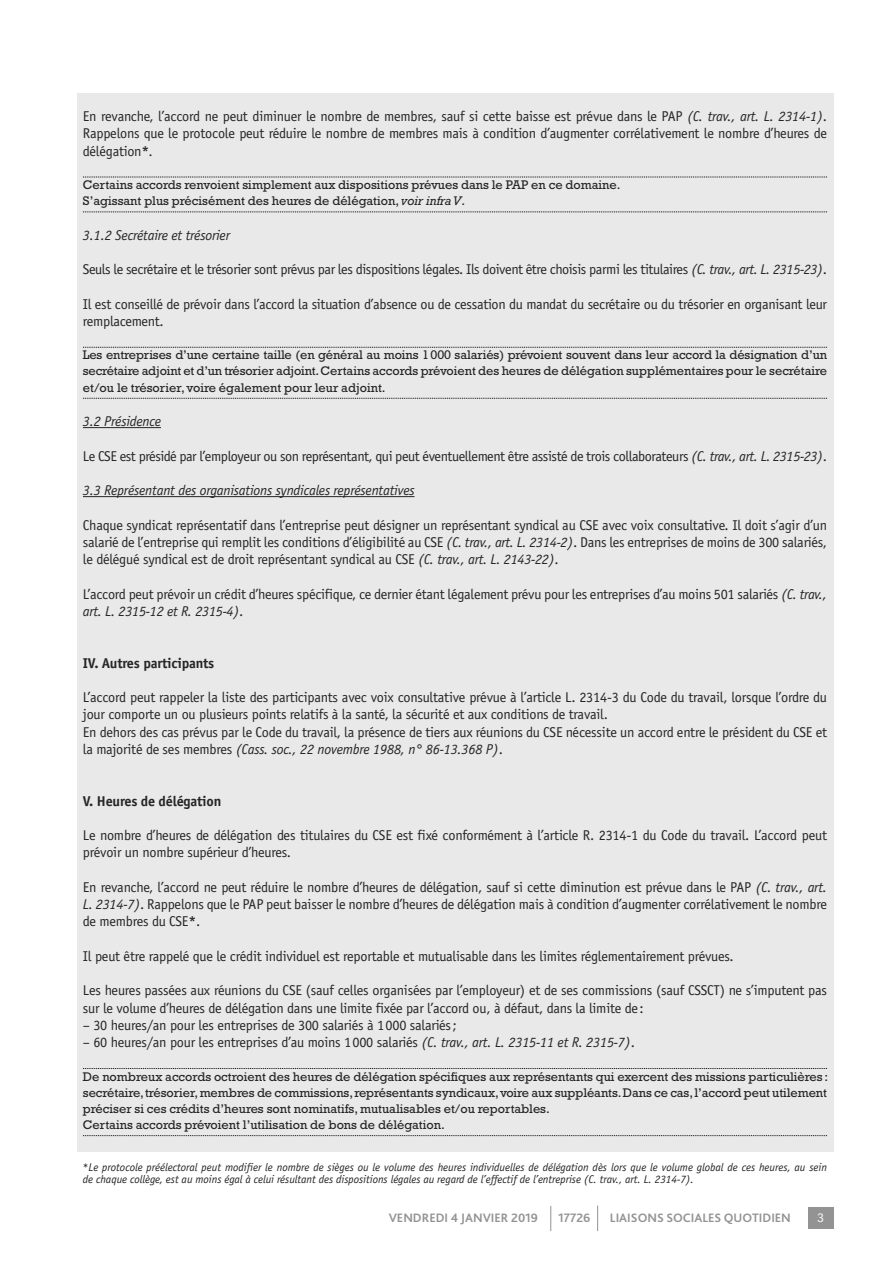
<style>
.page{position:relative;width:893px;height:1263px;background:#fff}
.page>*{position:absolute;margin:0;border:0;box-sizing:border-box;transform-origin:0 0}
.t1{font:14.25px/17.2px "Officina Sans Std";letter-spacing:-.015em;color:#272627}
.t2{font:italic 14.25px "Officina Sans Std";letter-spacing:-.015em;color:#272627}
.t3{font:700 14.25px "Officina Sans Std";letter-spacing:-.015em;color:#272627}
.t4{font:12.75px/16.2px "Rockwell Std";color:#272627}
.t5{font:700 12.75px "Bliss 2";color:#939393}
.t6{font:condensed 12.75px "ITC Franklin Gothic Std";color:#fff}
.t7{font:italic 11.25px/12px "Officina Sans Std";letter-spacing:-.005em;color:#272627}
.s1{font-style:italic}
.s2{font-weight:700}
.s3{font-family:"ITC Franklin Gothic Std";font-style:normal;font-stretch:condensed}
</style>
<div class="page">
<div style="left:77px;top:94px;width:756px;height:1058px;background:#e9e9e9"></div>
<svg style="left:83px;top:177px;width:744px;height:1px"></svg>
<svg style="left:83px;top:212px;width:744px;height:1px"></svg>
<svg style="left:83px;top:347px;width:744px;height:1px"></svg>
<svg style="left:83px;top:398px;width:744px;height:1px"></svg>
<hr style="left:83px;top:427px;width:78px;height:1px;background:#272627">
<hr style="left:83px;top:496px;width:332px;height:1px;background:#272627">
<svg style="left:83px;top:1068px;width:744px;height:1px"></svg>
<svg style="left:83px;top:1135px;width:744px;height:1px"></svg>
<div style="left:808px;top:1208px;width:25px;height:21px;background:#939393"></div>
<svg style="left:550px;top:1206px;width:1px;height:25px"></svg>
<svg style="left:597px;top:1205px;width:1px;height:26px"></svg>
<p class="t1" style="left:83px;top:109px;width:746px;text-align:justify">En revanche, l’accord ne peut diminuer le nombre de membres, sauf si cette baisse est prévue dans le PAP <span class="s1">(C. trav., art. L. 2314-1)</span>.<br>Rappelons que le protocole peut réduire le nombre de membres mais à condition d’augmenter corrélativement le nombre d’heures de délégation<span class="s2">*</span><span class="s1">.</span></p>
<p class="t4" style="left:83px;top:178px;width:539px">Certains accords renvoient simplement aux dispositions prévues dans le PAP en ce domaine.<br>S’agissant plus précisément des heures de délégation, <span class="s1">voir infraV</span>.</p>
<p class="t2" style="left:83px;top:229px;width:149px">3.1.2 Secrétaire et trésorier</p>
<p class="t1" style="left:83px;top:262px;width:746px">Seuls le secrétaire et le trésorier sont prévus par les dispositions légales. Ils doivent être choisis parmi les titulaires <span class="s1">(C. trav., art. L. 2315-23)</span>.</p>
<p class="t1" style="left:83px;top:296px;width:746px">Il est conseillé de prévoir dans l’accord la situation d’absence ou de cessation du mandat du secrétaire ou du trésorier en organisant leur remplacement.</p>
<p class="t4" style="left:83px;top:348px;width:746px;text-align:justify">Les entreprises d’une certaine taille (en général au moins 1000 salariés) prévoient souvent dans leur accord la désignation d’un secrétaire adjoint et d’un trésorier adjoint.Certains accords prévoient des heures de délégation supplémentaires pour le secrétaire et/ou le trésorier, voire également pour leur adjoint.</p>
<p class="t2" style="left:83px;top:416px;width:80px">3.2 Présidence</p>
<p class="t1" style="left:83px;top:448px;width:746px">Le CSE est présidé par l’employeur ou son représentant, qui peut éventuellement être assisté de trois collaborateurs <span class="s1">(C. trav., art. L. 2315-23)</span>.</p>
<p class="t2" style="left:83px;top:485px;width:333px">3.3 Représentant des organisations syndicales représentatives</p>
<p class="t1" style="left:83px;top:517px;width:746px;text-align:justify">Chaque syndicat représentatif dans l’entreprise peut désigner un représentant syndical au CSE avec voix consultative. Il doit s’agir d’un salarié de l’entreprise qui remplit les conditions d’éligibilité au CSE <span class="s1">(C. trav., art. L. 2314-2)</span>. Dans les entreprises de moins de 300 salariés, le délégué syndical est de droit représentant syndical au CSE <span class="s1">(C. trav., art. L. 2143-22)</span>.</p>
<p class="t1" style="left:83px;top:586px;width:746px">L’accord peut prévoir un crédit d’heures spécifique, ce dernier étant légalement prévu pour les entreprises d’au moins 501 salariés <span class="s1">(C. trav., art. L. 2315-12 et R. 2315-4)</span>.</p>
<p class="t3" style="left:83px;top:657px;width:133px">IV. Autres participants</p>
<p class="t1" style="left:83px;top:690px;width:746px">L’accord peut rappeler la liste des participants avec voix consultative prévue à l’article L. 2314-3 du Code du travail, lorsque l’ordre du jour comporte un ou plusieurs points relatifs à la santé, la sécurité et aux conditions de travail.<br>En dehors des cas prévus par le Code du travail, la présence de tiers aux réunions du CSE nécessite un accord entre le président du CSE et la majorité de ses membres <span class="s1">(Cass. soc., 22 novembre 1988, n° 86-13.368 P)</span>.</p>
<p class="t3" style="left:83px;top:795px;width:140px">V. Heures de délégation</p>
<p class="t1" style="left:83px;top:828px;width:746px">Le nombre d’heures de délégation des titulaires du CSE est fixé conformément à l’article R. 2314-1 du Code du travail. L’accord peut prévoir un nombre supérieur d’heures.</p>
<p class="t1" style="left:83px;top:879px;width:746px;text-align:justify">En revanche, l’accord ne peut réduire le nombre d’heures de délégation, sauf si cette diminution est prévue dans le PAP <span class="s1">(C. trav., art.<br>L. 2314-7)</span>. Rappelons que le PAP peut baisser le nombre d’heures de délégation mais à condition d’augmenter corrélativement le nombre de membres du CSE<span class="s2">*</span>.</p>
<p class="t1" style="left:83px;top:948px;width:652px">Il peut être rappelé que le crédit individuel est reportable et mutualisable dans les limites réglementairement prévues.</p>
<p class="t1" style="left:83px;top:983px;width:746px">Les heures passées aux réunions du CSE (sauf celles organisées par l’employeur) et de ses commissions (sauf CSSCT) ne s’imputent pas sur le volume d’heures de délégation dans une limite fixée par l’accord ou, à défaut, dans la limite de:</p>
<p class="t1" style="left:83px;top:1017px;width:375px">– 30 heures/an pour les entreprises de 300 salariés à 1000 salariés;</p>
<p class="t1" style="left:83px;top:1035px;width:553px">– 60 heures/an pour les entreprises d’au moins 1000 salariés <span class="s1">(C. trav., art. L. 2315-11 et R. 2315-7)</span>.</p>
<p class="t4" style="left:83px;top:1069px;width:747px">De nombreux accords octroient des heures de délégation spécifiques aux représentants qui exercent des missions particulières : secrétaire,trésorier,membres de commissions,représentants syndicaux,voire aux suppléants.Dans ce cas,l’accord peut utilement préciser si ces crédits d’heures sont nominatifs, mutualisables et/ou reportables.<br>Certains accords prévoient l’utilisation de bons de délégation.</p>
<p class="t7" style="left:83px;top:1162px;width:746px"><span class="s3">*</span>Le protocole préélectoral peut modifier le nombre de sièges ou le volume des heures individuelles de délégation dès lors que le volume global de ces heures, au sein de chaque collège, est au moins égal à celui résultant des dispositions légales au regard de l’effectif de l’entreprise (C. trav., art. L. 2314-7).</p>
<p class="t5" style="left:389px;top:1213px;width:151px">VENDREDI 4 JANVIER 2019</p>
<p class="t5" style="left:558px;top:1213px;width:34px">17726</p>
<p class="t5" style="left:610px;top:1213px;width:182px">LIAISONS SOCIALES QUOTIDIEN</p>
<p class="t6" style="left:817px;top:1213px;width:8px">3</p>
</div>
